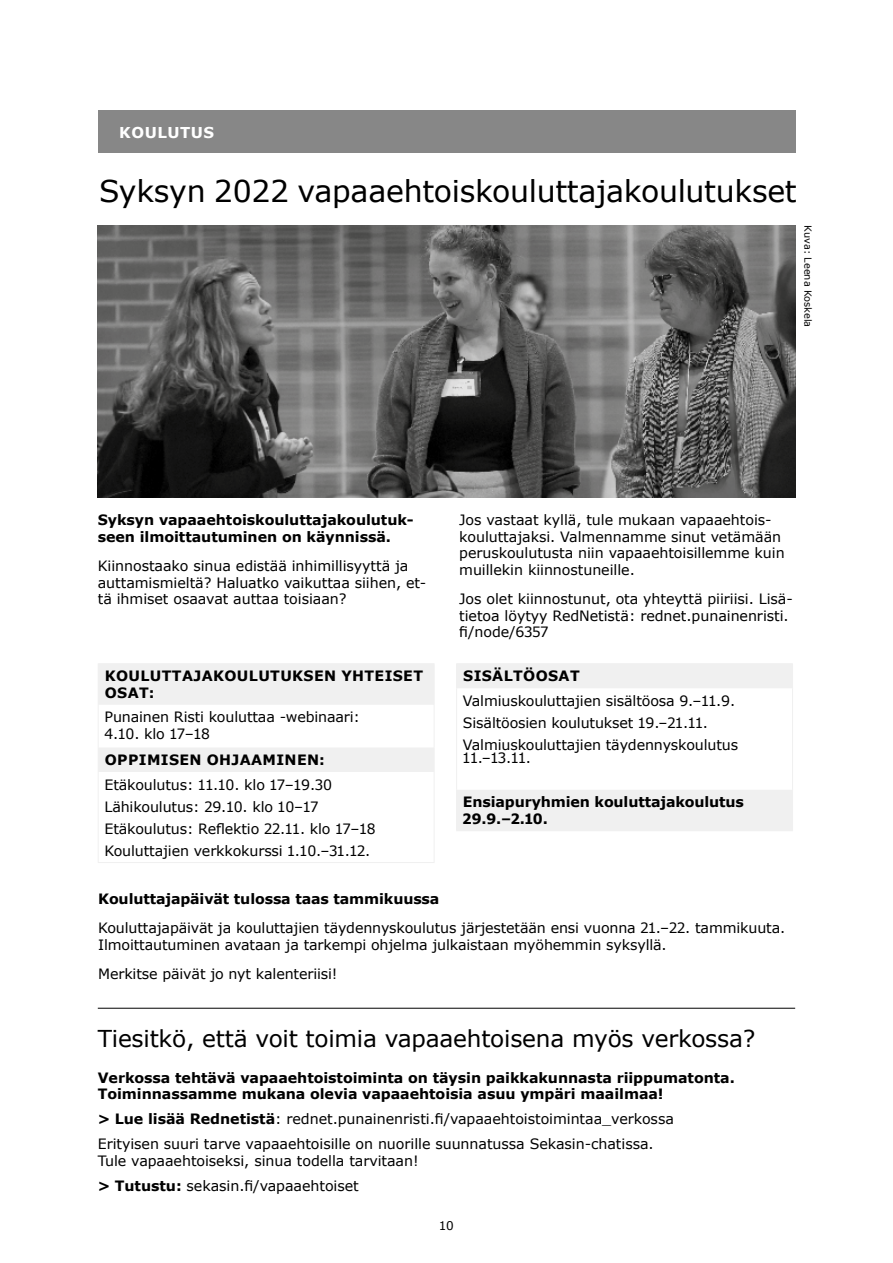
<style>
.page{position:relative;width:893px;height:1263px;background:#fff}
.page>*{position:absolute;margin:0;border:0;box-sizing:border-box;transform-origin:0 0}
.t1{font:30px "Verdana";letter-spacing:-.01em;color:#000}
.t2{font:23.25px "Verdana";letter-spacing:-.01em;color:#000}
.t3{font:700 15px "Verdana";letter-spacing:.035em;color:#fff}
.t4{font:14.25px/16.5px "Verdana";letter-spacing:-.005em;color:#000}
.t5{font:700 14.25px/16.5px "Verdana";letter-spacing:-.005em;color:#000}
.t6{font:700 14.25px/16.5px "Verdana";letter-spacing:.025em;color:#000}
.t7{font:12px "Verdana";color:#000}
.t8{font:9.75px "Verdana";color:#000}
.s1{font-weight:700}
</style>
<div class="page">
<div style="left:98px;top:111px;width:698px;height:42px;background:#878787"></div>
<img style="left:98px;top:225px;width:697px;height:272px">
<hr style="left:98px;top:663px;width:336px;height:1px;background:#f0f0f0">
<svg style="left:98px;top:664px;width:337px;height:108px"></svg>
<hr style="left:98px;top:772px;width:1px;height:90px;background:#f0f0f0">
<hr style="left:434px;top:772px;width:1px;height:90px;background:#f0f0f0">
<hr style="left:98px;top:862px;width:336px;height:1px;background:#f0f0f0">
<svg style="left:457px;top:664px;width:335px;height:166px"></svg>
<svg style="left:456px;top:664px;width:1px;height:24px"></svg>
<svg style="left:792px;top:664px;width:1px;height:24px"></svg>
<hr style="left:456px;top:688px;width:1px;height:102px;background:#f0f0f0">
<hr style="left:792px;top:688px;width:1px;height:102px;background:#f0f0f0">
<hr style="left:456px;top:790px;width:1px;height:40px;background:#f0f0f0">
<hr style="left:792px;top:790px;width:1px;height:40px;background:#f0f0f0">
<hr style="left:456px;top:830px;width:337px;height:1px;background:#f0f0f0">
<hr style="left:456px;top:663px;width:337px;height:1px;background:#f0f0f0">
<hr style="left:98px;top:1008px;width:697px;height:1px;background:#000">
<p class="t3" style="left:119px;top:122px;width:96px">KOULUTUS</p>
<h1 class="t1" style="left:99px;top:170px;width:699px">Syksyn 2022 vapaaehtoiskouluttajakoulutukset</h1>
<p class="t8" style="left:815px;top:225px;width:103px;rotate:90deg">Kuva: Leena Koskela</p>
<p class="t5" style="left:98px;top:512px;width:317px">Syksyn vapaaehtoiskouluttajakoulutuk&shy;seen ilmoittautuminen on käynnissä.</p>
<p class="t4" style="left:98px;top:558px;width:330px">Kiinnostaako sinua edistää inhimillisyyttä ja auttamismieltä? Haluatko vaikuttaa siihen, et&shy;tä ihmiset osaavat auttaa toisiaan?</p>
<p class="t6" style="left:105px;top:668px;width:320px">KOULUTTAJAKOULUTUKSEN YHTEISET<br>OSAT:</p>
<p class="t4" style="left:105px;top:709px;width:257px">Punainen Risti kouluttaa -webinaari:<br>4.10. klo 17–18</p>
<p class="t6" style="left:105px;top:751px;width:222px">OPPIMISEN OHJAAMINEN:</p>
<p class="t4" style="left:105px;top:773px;width:273px;line-height:22px">Etäkoulutus: 11.10. klo 17–19.30<br>Lähikoulutus: 29.10. klo 10–17<br>Etäkoulutus: Reflektio 22.11. klo 17–18<br>Kouluttajien verkkokurssi 1.10.–31.12.</p>
<p class="t4" style="left:459px;top:512px;width:327px">Jos vastaat kyllä, tule mukaan vapaaehtois&shy;kouluttajaksi. Valmennamme sinut vetämään peruskoulutusta niin vapaaehtoisillemme kuin muillekin kiinnostuneille.</p>
<p class="t4" style="left:459px;top:591px;width:335px">Jos olet kiinnostunut, ota yhteyttä piiriisi. Lisä&shy;tietoa löytyy RedNetistä: rednet.punainenristi. fi/node/6357</p>
<p class="t6" style="left:463px;top:668px;width:118px">SISÄLTÖOSAT</p>
<p class="t4" style="left:463px;top:690px;width:277px;line-height:22px">Valmiuskouluttajien sisältöosa 9.–11.9.<br>Sisältöosien koulutukset 19.–21.11.<br>Valmiuskouluttajien täydennyskoulutus</p>
<p class="t4" style="left:463px;top:750px;width:70px">11.–13.11.</p>
<p class="t5" style="left:463px;top:794px;width:283px">Ensiapuryhmien kouluttajakoulutus<br>29.9.–2.10.</p>
<p class="t5" style="left:98px;top:890px;width:343px">Kouluttajapäivät tulossa taas tammikuussa</p>
<p class="t4" style="left:98px;top:919px;width:689px">Kouluttajapäivät ja kouluttajien täydennyskoulutus järjestetään ensi vuonna 21.–22. tammikuuta.<br>Ilmoittautuminen avataan ja tarkempi ohjelma julkaistaan myöhemmin syksyllä.</p>
<p class="t4" style="left:98px;top:965px;width:241px">Merkitse päivät jo nyt kalenteriisi!</p>
<h2 class="t2" style="left:98px;top:1022px;width:659px">Tiesitkö, että voit toimia vapaaehtoisena myös verkossa?</h2>
<p class="t5" style="left:98px;top:1069px;width:638px">Verkossa tehtävä vapaaehtoistoiminta on täysin paikkakunnasta riippumatonta.<br>Toiminnassamme mukana olevia vapaaehtoisia asuu ympäri maailmaa!</p>
<p class="t4" style="left:98px;top:1106px;width:578px;line-height:25px"><span class="s1">&gt; Lue lisää Rednetistä</span>: rednet.punainenristi.fi/vapaaehtoistoimintaa_verkossa<br>Erityisen suuri tarve vapaaehtoisille on nuorille suunnatussa Sekasin-chatissa.</p>
<p class="t4" style="left:98px;top:1148px;width:322px;line-height:25px">Tule vapaaehtoiseksi, sinua todella tarvitaan! <span class="s1">&gt; Tutustu:</span> sekasin.fi/vapaaehtoiset</p>
<p class="t7" style="left:439px;top:1217px;width:17px">10</p>
</div>
